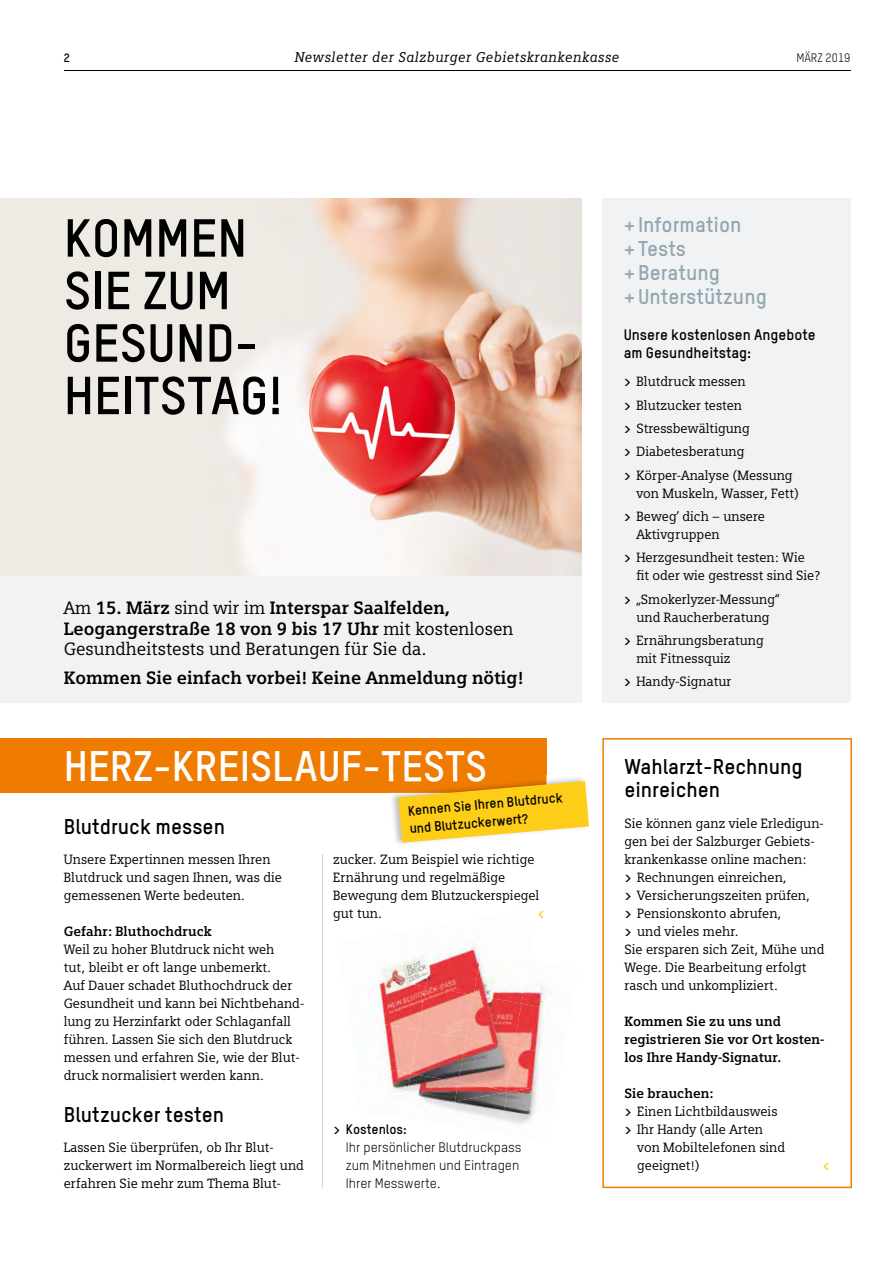
<style>
.page{position:relative;width:893px;height:1263px;background:#fff}
.page>*{position:absolute;margin:0;border:0;box-sizing:border-box;transform-origin:0 0}
.t1{font:700 52.5px/52.5px "TSTAR";color:#000}
.t2{font:700 42px "TSTAR";color:#fff}
.t3{font:700 21px/22.5px "TSTAR";color:#000}
.t4{font:700 21px/24px "TSTAR";color:#94a6b0}
.t5{font:18px/20.2px "Siemens Slab";color:#000}
.t6{font:700 18px "Siemens Slab";color:#000}
.t7{font:700 15px/18px "TSTAR";color:#000}
.t8{font:italic 14.25px "Siemens Slab";letter-spacing:.03em;color:#000}
.t9{font:13.5px/18px "Siemens Slab";color:#000}
.t10{font:700 13.5px/18px "Siemens Slab";color:#000}
.t11{font:13.5px/18px "TSTAR";color:#000}
.t12{font:700 13.5px "TSTAR";color:#000}
.t13{font:700 13.5px "TSTAR";color:#fecd17}
.t14{font:12px "TSTAR";color:#000}
.t15{font:700 12px "TSTAR";color:#000}
.s1{font-weight:700}
.s2{font-family:"TSTAR";font-weight:700}
</style>
<div class="page">
<hr style="left:64px;top:70px;width:786px;height:1px;background:#000">
<img style="left:0;top:198px;width:581px;height:378px">
<div style="left:0;top:576px;width:581px;height:126px;background:#f0f2f4"></div>
<div style="left:602px;top:198px;width:248px;height:504px;background:#f0f2f4"></div>
<svg style="left:602px;top:738px;width:250px;height:450px"></svg>
<hr style="left:323px;top:855px;width:1px;height:333px;background:#d1d6da">
<div style="left:0;top:739px;width:546px;height:54px;background:#ef7c00"></div>
<img style="left:392px;top:775px;width:191px;height:69px">
<img style="left:390px;top:775px;width:156px;height:18px">
<img style="left:390px;top:775px;width:95px;height:7px">
<svg style="left:398px;top:781px;width:191px;height:62px"></svg>
<img style="left:455px;top:1101px;width:45px;height:19px">
<img style="left:500px;top:1091px;width:37px;height:33px">
<img style="left:381px;top:956px;width:45px;height:22px">
<img style="left:426px;top:943px;width:52px;height:44px">
<img style="left:474px;top:952px;width:47px;height:43px">
<img style="left:521px;top:962px;width:22px;height:41px">
<img style="left:377px;top:978px;width:49px;height:44px">
<img style="left:418px;top:987px;width:56px;height:43px">
<img style="left:466px;top:995px;width:55px;height:43px">
<img style="left:514px;top:1003px;width:37px;height:44px">
<img style="left:381px;top:1022px;width:37px;height:43px">
<img style="left:411px;top:1030px;width:55px;height:43px">
<img style="left:458px;top:1038px;width:56px;height:44px">
<img style="left:506px;top:1047px;width:34px;height:44px">
<img style="left:389px;top:1065px;width:22px;height:27px">
<img style="left:404px;top:1073px;width:54px;height:37px">
<img style="left:455px;top:1082px;width:51px;height:19px">
<svg style="left:506px;top:1090px;width:6px;height:2px"></svg>
<p class="t15" style="left:64px;top:50px;width:8px">2</p>
<p class="t8" style="left:295px;top:49px;width:326px">Newsletter der Salzburger Gebietskrankenkasse</p>
<p class="t14" style="left:796px;top:50px;width:55px">MÄRZ 2019</p>
<h1 class="t1" style="left:64px;top:210px;width:220px">KOMMEN<br>SIE ZUM<br>GESUND-<br>HEITSTAG!</h1>
<h3 class="t5" style="left:64px;top:598px;width:451px">Am <span class="s1">15. März</span> sind wir im <span class="s1">Interspar Saalfelden,<br>Leogangerstraße 18 von 9 bis 17 Uhr</span> mit kostenlosen<br>Gesundheits tests und Beratungen für Sie da.</h3>
<h3 class="t6" style="left:64px;top:668px;width:461px">Kommen Sie einfach vorbei! Keine Anmeldung nötig!</h3>
<h2 class="t2" style="left:64px;top:740px;width:425px">HERZ-KREISLAUF-TESTS</h2>
<p class="t12" style="left:407px;top:802px;width:157px;rotate:-5deg">Kennen Sie Ihren Blutdruck</p>
<h3 class="t3" style="left:64px;top:815px;width:163px">Blutdruck messen</h3>
<p class="t12" style="left:409px;top:820px;width:120px;rotate:-5deg">und Blutzuckerwert?</p>
<p class="t9" style="left:64px;top:850px;width:220px">Unsere Expertinnen messen Ihren<br>Blutdruck und sagen Ihnen, was die gemessenen Werte bedeuten.</p>
<p class="t10" style="left:64px;top:922px;width:149px">Gefahr: Bluthochdruck</p>
<p class="t9" style="left:64px;top:940px;width:242px">Weil zu hoher Blutdruck nicht weh<br>tut, bleibt er oft lange unbemerkt.<br>Auf Dauer schadet Bluthochdruck der Gesundheit und kann bei Nichtbehand&shy;lung zu Herzinfarkt oder Schlaganfall führen. Lassen Sie sich den Blutdruck messen und erfahren Sie, wie der Blut&shy;druck normalisiert werden kann.</p>
<h3 class="t3" style="left:64px;top:1103px;width:162px">Blutzucker testen</h3>
<p class="t9" style="left:64px;top:1138px;width:242px">Lassen Sie überprüfen, ob Ihr Blut&shy;zucker wert im Normalbereich liegt und erfahren Sie mehr zum Thema Blut-</p>
<p class="t9" style="left:333px;top:850px;width:208px">zucker. Zum Beispiel wie richtige<br>Ernährung und regelmäßige<br>Bewegung dem Blutzuckerspiegel gut tun.</p>
<p class="t13" style="left:537px;top:905px;width:9px">&lt;</p>
<p class="t12" style="left:333px;top:1121px;width:75px">&gt; Kostenlos:</p>
<p class="t11" style="left:346px;top:1138px;width:177px">Ihr persönlicher Blutdruckpass zum Mitnehmen und Eintragen<br>Ihrer Messwerte.</p>
<h3 class="t4" style="left:624px;top:212px;width:145px">+ Information<br>+ Tests<br>+ Beratung<br>+ Unterstützung</h3>
<p class="t7" style="left:624px;top:325px;width:193px">Unsere kostenlosen Angebote am Gesundheitstag:</p>
<p class="t9" style="left:624px;top:370px;width:171px;line-height:23.2px"><span class="s2">&gt;</span> Blutdruck messen<br><span class="s2">&gt;</span> Blutzucker testen<br><span class="s2">&gt;</span> Stressbewältigung<br><span class="s2">&gt;</span> Diabetesberatung<br><span class="s2">&gt;</span> Körper-Analyse (Messung</p>
<p class="t9" style="left:624px;top:481px;width:177px;line-height:23.2px;text-indent:13px">von Muskeln, Wasser, Fett) <span class="s2">&gt;</span> Beweg’ dich – unsere</p>
<p class="t9" style="left:624px;top:523px;width:183px;line-height:23.2px;text-indent:13px">Aktivgruppen<br><span class="s2">&gt;</span> Herzgesundheit testen: Wie</p>
<p class="t9" style="left:624px;top:564px;width:198px;line-height:23.2px;text-indent:13px">fit oder wie gestresst sind Sie? <span class="s2">&gt;</span> „Smokerlyzer-Messung“</p>
<p class="t9" style="left:624px;top:605px;width:147px;line-height:23.2px;text-indent:13px">und Raucherberatung <span class="s2">&gt;</span> Ernährungsberatung</p>
<p class="t9" style="left:624px;top:647px;width:109px;line-height:23.2px;text-align:right">mit Fitnessquiz<br><span class="s2">&gt;</span> Handy-Signatur</p>
<h3 class="t3" style="left:624px;top:755px;width:180px">Wahlarzt-Rechnung einreichen</h3>
<p class="t9" style="left:624px;top:814px;width:201px">Sie können ganz viele Erledigun&shy;gen bei der Salzburger Gebiets&shy;krankenkasse online machen:<br><span class="s2">&gt;</span> Rechnungen einreichen,<br><span class="s2">&gt;</span> Versicherungszeiten prüfen,<br><span class="s2">&gt;</span> Pensionskonto abrufen,<br><span class="s2">&gt;</span> und vieles mehr.<br>Sie ersparen sich Zeit, Mühe und<br>Wege. Die Bearbeitung erfolgt rasch und unkompliziert.</p>
<p class="t10" style="left:624px;top:1012px;width:202px">Kommen Sie zu uns und registrieren Sie vor Ort kosten&shy;los Ihre Handy-Signatur.</p>
<p class="t9" style="left:624px;top:1084px;width:155px"><span class="s1">Sie brauchen:<br></span><span class="s2">&gt;</span> Einen Lichtbildausweis <span class="s2">&gt;</span> Ihr Handy (alle Arten</p>
<p class="t9" style="left:637px;top:1138px;width:150px">von Mobiltelefonen sind geeignet!)</p>
<p class="t13" style="left:823px;top:1157px;width:9px">&lt;</p>
</div>
